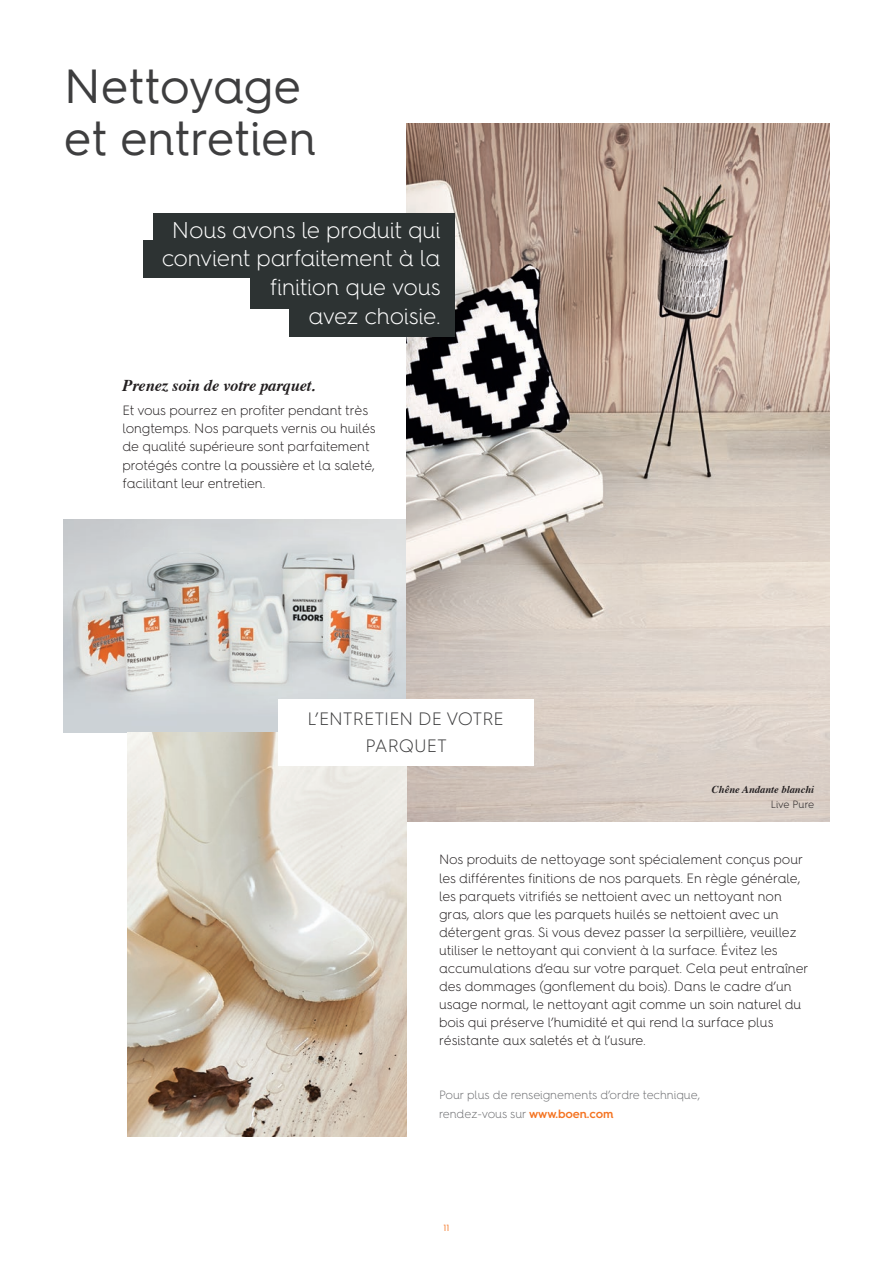
<style>
.page{position:relative;width:893px;height:1263px;background:#fff}
.page>*{position:absolute;margin:0;border:0;box-sizing:border-box;transform-origin:0 0}
.t1{font:48px/52.5px "Hurme Geometric Sans 4";color:#3e3e3f}
.t2{font:300 22.95px/28.7px "Hurme Geometric Sans 4";letter-spacing:-.015em;color:#fff;text-align:right}
.t3{font:300 18px/27px "Hurme Geometric Sans 4";color:#3e3e3f;text-align:center}
.t4{font:italic 700 16.5px "Times";letter-spacing:-.01em;color:#231f20}
.t5{font:300 13.5px/18.1px "Hurme Geometric Sans 4";letter-spacing:-.01em;color:#231f20}
.t6{font:300 12px/18px "Hurme Geometric Sans 4";letter-spacing:-.01em;color:#6c6d70}
.t7{font:italic 700 10.5px "Times";color:#231f20}
.t8{font:300 10.5px "Hurme Geometric Sans 4";letter-spacing:-.015em;color:#231f20}
.t9{font:9px "Hurme Geometric Sans 4";color:#f47321}
.s1{font-weight:600;color:#f47321}
</style>
<div class="page">
<img style="left:64px;top:520px;width:342px;height:212px">
<img style="left:406px;top:123px;width:423px;height:699px">
<img style="left:128px;top:732px;width:278px;height:404px">
<div style="left:278px;top:699px;width:256px;height:66px;background:#fff"></div>
<div style="left:154px;top:214px;width:301px;height:37px;background:#2d3333"></div>
<div style="left:143px;top:240px;width:312px;height:37px;background:#2d3333"></div>
<div style="left:251px;top:271px;width:204px;height:37px;background:#2d3333"></div>
<div style="left:290px;top:300px;width:165px;height:37px;background:#2d3333"></div>
<h1 class="t1" style="left:64px;top:58px;width:254px">Nettoyage et entretien</h1>
<h2 class="t2" style="left:162px;top:215px;width:280px">Nous avons le produit qui convient parfaitement à la finition que vous<br>avez choisie.</h2>
<p class="t4" style="left:122px;top:370px;width:194px">Prenez soin de votre parquet.</p>
<p class="t5" style="left:122px;top:401px;width:255px">Et vous pourrez en profiter pendant très longtemps. Nos parquets vernis ou huilés de qualité supérieure sont parfaitement protégés contre la poussière et la saleté, facilitant leur entretien.</p>
<h3 class="t3" style="left:307px;top:705px;width:198px">L’ENTRETIEN DE VOTRE<br>PARQUET</h3>
<p class="t7" style="left:712px;top:779px;width:104px">Chêne Andante blanchi</p>
<p class="t8" style="left:771px;top:797px;width:45px">Live Pure</p>
<p class="t5" style="left:439px;top:850px;width:371px">Nos produits de nettoyage sont spécialement conçus pour les différentes finitions de nos parquets. En règle générale, les parquets vitrifiés se nettoient avec un nettoyant non gras, alors que les parquets huilés se nettoient avec un détergent gras. Si vous devez passer la serpillière, veuillez utiliser le nettoyant qui convient à la surface. Évitez les accumulations d’eau sur votre parquet. Cela peut entraîner des dommages (gonflement du bois). Dans le cadre d’un usage normal, le nettoyant agit comme un soin naturel du bois qui préserve l’humidité et qui rend la surface plus résistante aux saletés et à l’usure.</p>
<p class="t6" style="left:439px;top:1086px;width:263px">Pour plus de renseignements d’ordre technique, rendez-vous sur <span class="s1">www.boen.com</span></p>
<p class="t9" style="left:444px;top:1221px;width:7px">11</p>
</div>
